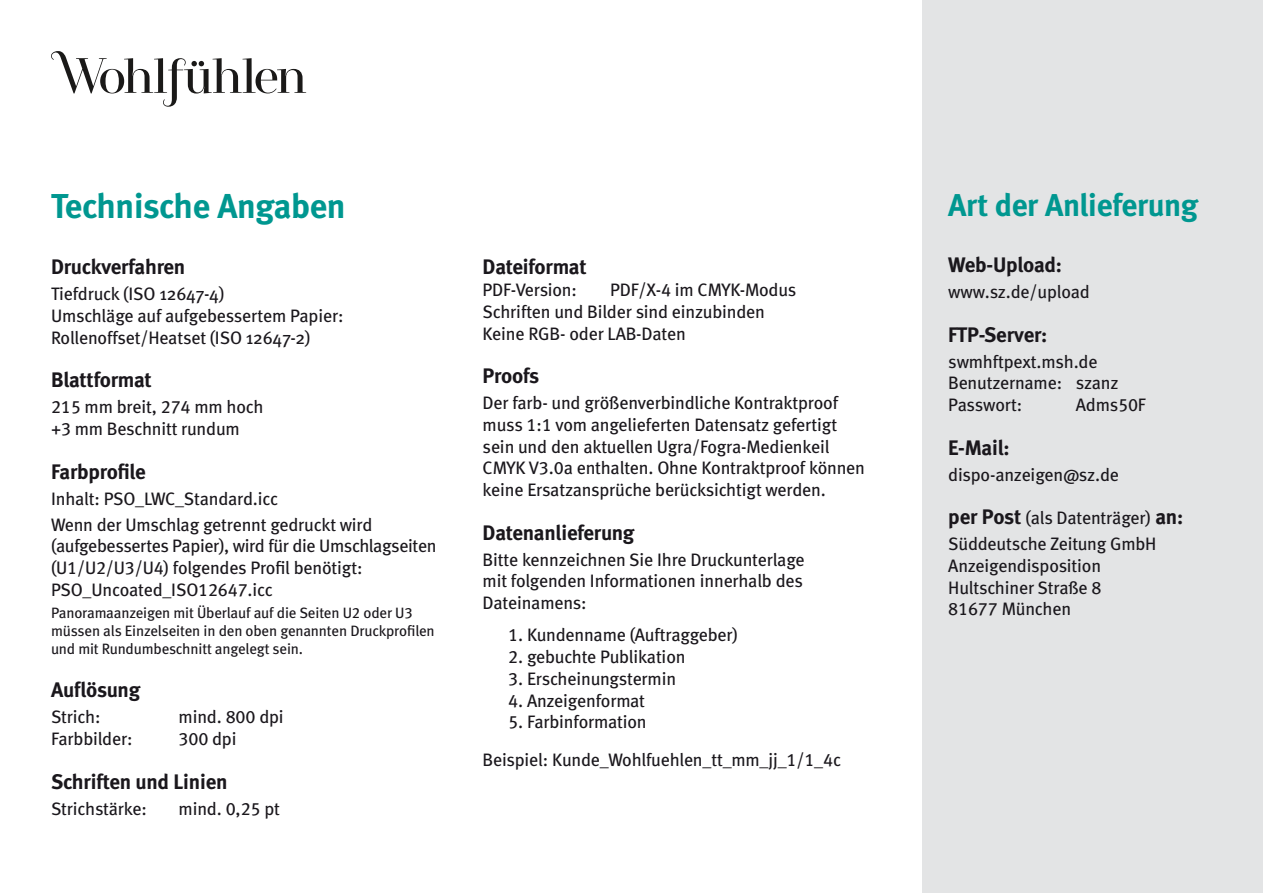
<style>
.page{position:relative;width:1263px;height:893px;background:#fff}
.page>*{position:absolute;margin:0;border:0;box-sizing:border-box;transform-origin:0 0}
.t1{font:700 34.5px "SZ Meta Tab";color:#009790}
.t2{font:700 31.5px "SZ Meta";color:#009790}
.t3{font:700 21px "SZ Meta Tab";color:#1a171c}
.t4{font:18px/21.8px "SZ Meta Tab";color:#1a171c}
.t5{font:18px/21.8px "SZ Meta";color:#1a171c}
.t6{font:15px/18px "SZ Meta Tab";color:#1a171c}
.s1{font-weight:700;font-size:21px}
</style>
<div class="page">
<div style="left:923px;top:0;width:340px;height:893px;background:#e3e4e5"></div>
<svg style="left:51px;top:51px;width:255px;height:56px"></svg>
<h1 class="t1" style="left:51px;top:186px;width:296px">Technische Angaben</h1>
<p class="t3" style="left:51px;top:255px;width:136px">Druckverfahren</p>
<p class="t5" style="left:51px;top:283px;width:294px">Tiefdruck (ISO 12647-4)<br>Umschläge auf aufgebessertem Papier:<br>Rollenoffset/Heatset (ISO 12647-2)</p>
<p class="t3" style="left:51px;top:367px;width:102px">Blattformat</p>
<p class="t4" style="left:51px;top:396px;width:214px">215 mm breit, 274 mm hoch +3 mm Beschnitt rundum</p>
<p class="t3" style="left:51px;top:459px;width:96px">Farbprofile</p>
<p class="t4" style="left:51px;top:485px;width:323px;line-height:26px">Inhalt: PSO_LWC_Standard.icc<br>Wenn der Umschlag getrennt gedruckt wird</p>
<p class="t4" style="left:51px;top:535px;width:387px">(aufgebessertes Papier), wird für die Umschlagseiten (U1/U2/U3/U4) folgendes Profil benötigt:<br>PSO_Uncoated_ISO12647.icc</p>
<p class="t6" style="left:51px;top:604px;width:385px">Panoramaanzeigen mit Überlauf auf die Seiten U2 oder U3 müssen als Einzelseiten in den oben genannten Druckprofilen und mit Rundumbeschnitt angelegt sein.</p>
<p class="t3" style="left:51px;top:678px;width:91px">Auflösung</p>
<p class="t4" style="left:51px;top:706px;width:51px">Strich:</p>
<p class="t4" style="left:179px;top:706px;width:106px">mind. 800 dpi</p>
<p class="t4" style="left:51px;top:728px;width:83px">Farbbilder:</p>
<p class="t4" style="left:179px;top:728px;width:59px">300 dpi</p>
<p class="t3" style="left:51px;top:769px;width:178px">Schriften und Linien</p>
<p class="t4" style="left:51px;top:797px;width:97px">Strichstärke:</p>
<p class="t4" style="left:179px;top:797px;width:103px">mind. 0,25 pt</p>
<p class="t3" style="left:483px;top:255px;width:105px">Dateiformat</p>
<p class="t4" style="left:483px;top:279px;width:96px">PDF-Version:</p>
<p class="t4" style="left:483px;top:279px;width:315px;text-indent:128px">PDF/X-4 im CMYK-Modus<br>Schriften und Bilder sind einzubinden<br>Keine RGB- oder LAB-Daten</p>
<p class="t3" style="left:483px;top:363px;width:58px">Proofs</p>
<p class="t4" style="left:483px;top:392px;width:384px">Der farb- und größenverbindliche Kontraktproof muss 1:1 vom angelieferten Datensatz gefertigt sein und den aktuellen Ugra/Fogra-Medienkeil CMYK V3.0a enthalten. Ohne Kontraktproof können keine Ersatzansprüche berücksichtigt werden.</p>
<p class="t3" style="left:483px;top:520px;width:153px">Datenanlieferung</p>
<p class="t4" style="left:483px;top:548px;width:323px;text-align:justify">Bitte kennzeichnen Sie Ihre Druckunterlage mit folgenden Informationen innerhalb des Dateinamens:</p>
<p class="t4" style="left:508px;top:624px;width:231px">1. Kundenname (Auftraggeber)</p>
<p class="t4" style="left:508px;top:646px;width:179px">2. gebuchte Publikation</p>
<p class="t4" style="left:508px;top:667px;width:169px">3. Erscheinungstermin</p>
<p class="t4" style="left:508px;top:689px;width:138px">4. Anzeigenformat</p>
<p class="t4" style="left:483px;top:703px;width:360px;line-height:37px;text-indent:26px">5. Farbinformation<br>Beispiel: Kunde_Wohlfuehlen_tt_mm_jj_1/1_4c</p>
<h2 class="t2" style="left:948px;top:186px;width:251px">Art der Anlieferung</h2>
<p class="t3" style="left:948px;top:252px;width:115px">Web-Upload:</p>
<p class="t4" style="left:948px;top:281px;width:143px">www.sz.de/upload</p>
<p class="t3" style="left:948px;top:322px;width:101px">FTP-Server:</p>
<p class="t4" style="left:948px;top:350px;width:172px">swmhftpext.msh.de<br>Benutzername: szanz<br>Passwort:</p>
<p class="t4" style="left:1076px;top:394px;width:71px">Adms50F</p>
<p class="t3" style="left:948px;top:435px;width:63px">E-Mail:</p>
<p class="t4" style="left:948px;top:463px;width:172px">dispo-anzeigen@sz.de</p>
<p class="t4" style="left:948px;top:505px;width:236px;line-height:26px"><span class="s1">per Post</span> (als Datenträger) <span class="s1">an:<br></span>Süddeutsche Zeitung GmbH</p>
<p class="t4" style="left:948px;top:554px;width:155px;text-align:justify">Anzeigendisposition Hultschiner Straße 8<br>81677 München</p>
</div>
